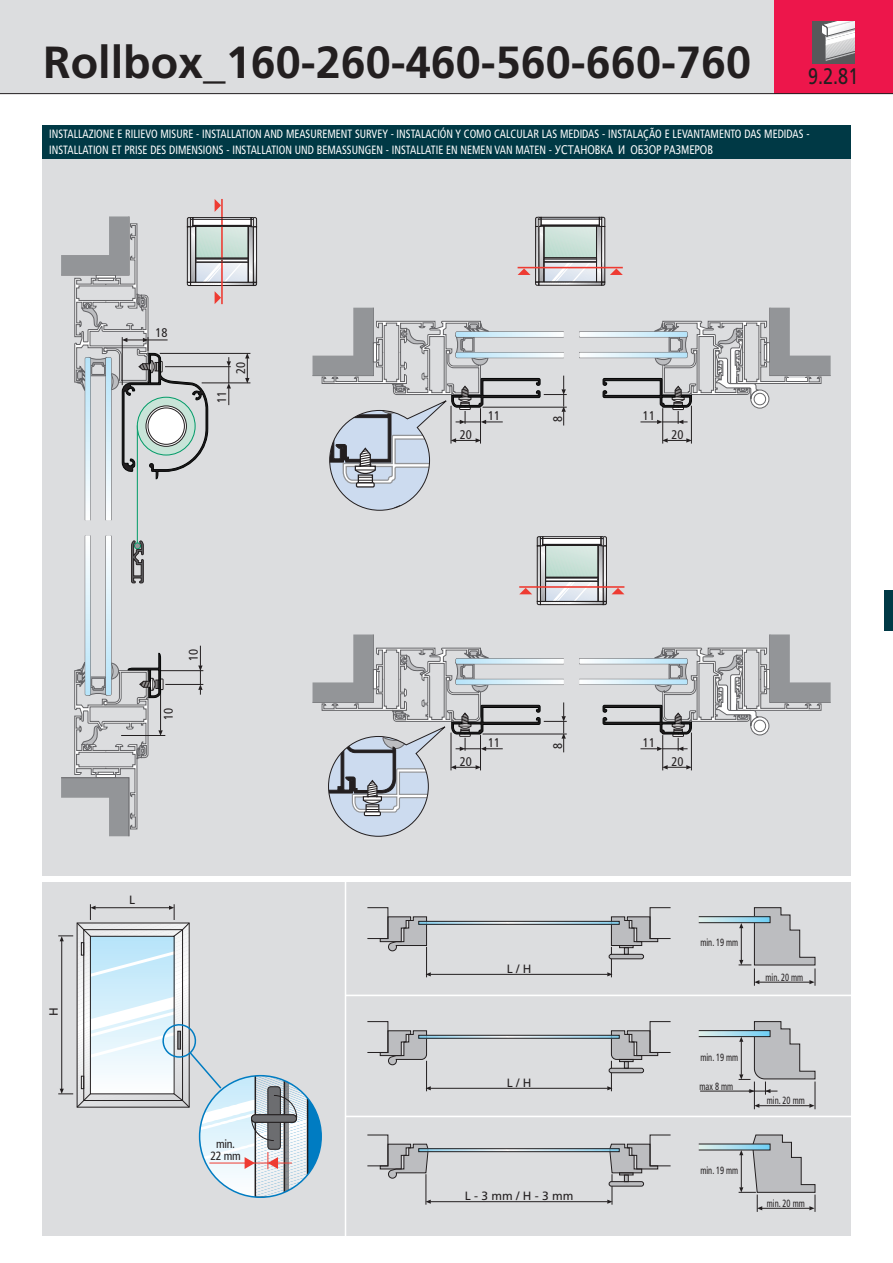
<style>
.page{position:relative;width:893px;height:1263px;background:#fff}
.page>*{position:absolute;margin:0;border:0;box-sizing:border-box;transform-origin:0 0}
.t1{font:700 45px "Frutiger";color:#231f20}
.t2{font:22.5px "Frutiger";color:#231f20;scale:.8 1}
.t3{font:condensed 12.6px "Frutiger";color:#231f20}
.t4{font:condensed 12px/16px "Frutiger";color:#fff;scale:.9 1}
.t5{font:12px "Frutiger";color:#231f20}
.t6{font:condensed 12px/12px "Frutiger";letter-spacing:-.03em;color:#231f20;text-align:center}
.t7{font:condensed 10.5px "Frutiger";color:#231f20;scale:.8 1}
.s1{font-family:"Lucida Grande";font-stretch:normal}
</style>
<div class="page">
<div style="left:42px;top:126px;width:808px;height:34px;background:#003945"></div>
<div style="left:0;top:0;width:892px;height:94px;background:#dcdddf"></div>
<div style="left:774px;top:0;width:118px;height:94px;background:#ed164b"></div>
<div style="left:812px;top:21px;width:42px;height:43px;background:#57585a"></div>
<svg style="left:822px;top:21px;width:33px;height:41px"></svg>
<div style="left:42px;top:160px;width:808px;height:716px;background:#dcdddf"></div>
<hr style="left:137px;top:425px;width:1px;height:118px;background:#009b67">
<hr style="left:159px;top:670px;width:44px;height:1px;background:#231f20">
<hr style="left:165px;top:684px;width:38px;height:1px;background:#231f20">
<svg style="left:198px;top:646px;width:5px;height:49px"></svg>
<hr style="left:121px;top:735px;width:44px;height:1px;background:#231f20">
<svg style="left:519px;top:536px;width:105px;height:69px"></svg>
<hr style="left:545px;top:581px;width:53px;height:1px;background:#231f20">
<hr style="left:545px;top:577px;width:53px;height:1px;background:#231f20">
<svg style="left:518px;top:217px;width:105px;height:69px"></svg>
<hr style="left:544px;top:262px;width:52px;height:1px;background:#231f20">
<hr style="left:544px;top:258px;width:52px;height:1px;background:#231f20">
<svg style="left:663px;top:765px;width:28px;height:4px"></svg>
<hr style="left:691px;top:733px;width:1px;height:37px;background:#231f20">
<hr style="left:662px;top:735px;width:1px;height:35px;background:#231f20">
<svg style="left:663px;top:438px;width:28px;height:5px"></svg>
<hr style="left:691px;top:406px;width:1px;height:38px;background:#231f20">
<hr style="left:662px;top:408px;width:1px;height:36px;background:#231f20">
<svg style="left:61px;top:199px;width:196px;height:322px"></svg>
<svg style="left:312px;top:307px;width:255px;height:204px"></svg>
<svg style="left:579px;top:307px;width:252px;height:117px"></svg>
<svg style="left:312px;top:634px;width:255px;height:203px"></svg>
<svg style="left:61px;top:535px;width:102px;height:302px"></svg>
<svg style="left:579px;top:634px;width:252px;height:117px"></svg>
<div style="left:42px;top:882px;width:808px;height:353px;background:#dcdddf"></div>
<hr style="left:430px;top:974px;width:178px;height:1px;background:#231f20">
<svg style="left:427px;top:972px;width:4px;height:4px"></svg>
<svg style="left:607px;top:972px;width:4px;height:4px"></svg>
<hr style="left:426px;top:947px;width:1px;height:30px;background:#231f20">
<hr style="left:611px;top:947px;width:1px;height:30px;background:#231f20">
<hr style="left:430px;top:1088px;width:178px;height:1px;background:#231f20">
<svg style="left:427px;top:1086px;width:4px;height:4px"></svg>
<svg style="left:607px;top:1086px;width:4px;height:4px"></svg>
<hr style="left:426px;top:1061px;width:1px;height:30px;background:#231f20">
<hr style="left:611px;top:1061px;width:1px;height:30px;background:#231f20">
<hr style="left:430px;top:1201px;width:178px;height:1px;background:#231f20">
<svg style="left:427px;top:1200px;width:4px;height:4px"></svg>
<svg style="left:607px;top:1200px;width:5px;height:4px"></svg>
<hr style="left:426px;top:1174px;width:1px;height:31px;background:#231f20">
<hr style="left:612px;top:1174px;width:1px;height:31px;background:#231f20">
<hr style="left:700px;top:1091px;width:50px;height:1px;background:#231f20">
<div style="left:609px;top:954px;width:34px;height:5px;background:#bcbdc0;border-radius:2px"></div>
<div style="left:609px;top:1068px;width:34px;height:5px;background:#bcbdc0;border-radius:2px"></div>
<hr style="left:609px;top:1182px;width:34px;height:4px;background:#bcbdc0;border-radius:2px">
<div style="left:367px;top:907px;width:21px;height:32px;border:1px solid #231f20"></div>
<div style="left:650px;top:907px;width:21px;height:32px;border:1px solid #231f20"></div>
<div style="left:609px;top:954px;width:35px;height:5px;border:1px solid #231f20;border-radius:2px"></div>
<svg style="left:379px;top:916px;width:279px;height:39px;background:#cbccce"></svg>
<div style="left:418px;top:921px;width:202px;height:4px;border:1px solid #231f20"></div>
<div style="left:367px;top:1021px;width:21px;height:32px;border:1px solid #231f20"></div>
<div style="left:650px;top:1021px;width:21px;height:32px;border:1px solid #231f20"></div>
<div style="left:609px;top:1068px;width:35px;height:5px;border:1px solid #231f20;border-radius:2px"></div>
<svg style="left:379px;top:1030px;width:279px;height:39px;background:#cbcbce"></svg>
<div style="left:418px;top:1035px;width:202px;height:4px;border:1px solid #231f20"></div>
<div style="left:609px;top:1181px;width:35px;height:6px;border:1px solid #231f20;border-radius:2px"></div>
<svg style="left:379px;top:1143px;width:279px;height:39px;background:#cbcbcd"></svg>
<div style="left:418px;top:1148px;width:202px;height:4px;border:1px solid #231f20"></div>
<svg style="left:738px;top:1021px;width:78px;height:88px;background:#c3c4c6"></svg>
<svg style="left:738px;top:1134px;width:78px;height:78px;background:#c0c1c4"></svg>
<div style="left:200px;top:1076px;width:121px;height:121px;background:#007cc2;border-radius:50%"></div>
<svg style="left:738px;top:907px;width:78px;height:79px;background:#c3c3c6"></svg>
<svg style="left:700px;top:918px;width:68px;height:3px"></svg>
<div style="left:698px;top:916px;width:72px;height:7px;border:1px solid #231f20"></div>
<svg style="left:732px;top:1032px;width:36px;height:3px"></svg>
<svg style="left:700px;top:1032px;width:32px;height:3px"></svg>
<div style="left:698px;top:1030px;width:72px;height:7px;border:1px solid #231f20"></div>
<svg style="left:700px;top:1146px;width:68px;height:2px"></svg>
<svg style="left:58px;top:904px;width:250px;height:293px;background:#d3d9de"></svg>
<hr style="left:0;top:93px;width:892px;height:1px;background:#231f20">
<div style="left:884px;top:590px;width:8px;height:40px;background:#003945"></div>
<h1 class="t1" style="left:43px;top:44px;width:709px">Rollbox_160-260-460-560-660-760</h1>
<h2 class="t2" style="left:808px;top:67px;width:64px">9.2.81</h2>
<p class="t4" style="left:49px;top:127px;width:846px">INSTALLAZIONE E RILIEVO MISURE - INSTALLATION AND MEASUREMENT SURVEY - INSTALACIÓN Y COMO CALCULAR LAS MEDIDAS - INSTALAÇÃO E LEVANTAMENTO DAS MEDIDAS -<br>INSTALLATION ET PRISE DES DIMENSIONS - INSTALLATION UND BEMASSUNGEN - INSTALLATIE EN NEMEN VAN MATEN - <span class="s1">УСТАНОВКА И ОБЗОР РАЗМЕРОВ</span></p>
<p class="t3" style="left:156px;top:328px;width:14px">18</p>
<p class="t3" style="left:217px;top:403px;width:14px;rotate:-90deg">11</p>
<p class="t3" style="left:236px;top:374px;width:14px;rotate:-90deg">20</p>
<p class="t5" style="left:49px;top:1016px;width:10px;rotate:-90deg">H</p>
<p class="t3" style="left:188px;top:661px;width:14px;rotate:-90deg">10</p>
<p class="t3" style="left:163px;top:720px;width:14px;rotate:-90deg">10</p>
<p class="t5" style="left:129px;top:895px;width:7px">L</p>
<p class="t6" style="left:211px;top:1139px;width:32px">min.<br>22 mm</p>
<p class="t3" style="left:460px;top:429px;width:14px">20</p>
<p class="t3" style="left:488px;top:411px;width:14px">11</p>
<p class="t3" style="left:552px;top:422px;width:8px;rotate:-90deg">8</p>
<p class="t3" style="left:643px;top:411px;width:14px">11</p>
<p class="t3" style="left:671px;top:429px;width:14px">20</p>
<p class="t3" style="left:460px;top:756px;width:14px">20</p>
<p class="t3" style="left:488px;top:738px;width:14px">11</p>
<p class="t3" style="left:552px;top:749px;width:8px;rotate:-90deg">8</p>
<p class="t5" style="left:507px;top:964px;width:26px">L / H</p>
<p class="t5" style="left:507px;top:1078px;width:26px">L / H</p>
<p class="t5" style="left:465px;top:1191px;width:110px">L - 3 mm / H - 3 mm</p>
<p class="t3" style="left:643px;top:738px;width:14px">11</p>
<p class="t3" style="left:671px;top:756px;width:14px">20</p>
<p class="t7" style="left:700px;top:939px;width:49px">min. 19 mm</p>
<p class="t7" style="left:765px;top:973px;width:49px">min. 20 mm</p>
<p class="t7" style="left:700px;top:1053px;width:49px">min. 19 mm</p>
<p class="t7" style="left:699px;top:1082px;width:44px">max 8 mm</p>
<p class="t7" style="left:700px;top:1166px;width:49px">min. 19 mm</p>
<p class="t7" style="left:767px;top:1097px;width:49px">min. 20 mm</p>
<p class="t7" style="left:767px;top:1199px;width:49px">min. 20 mm</p>
</div>
